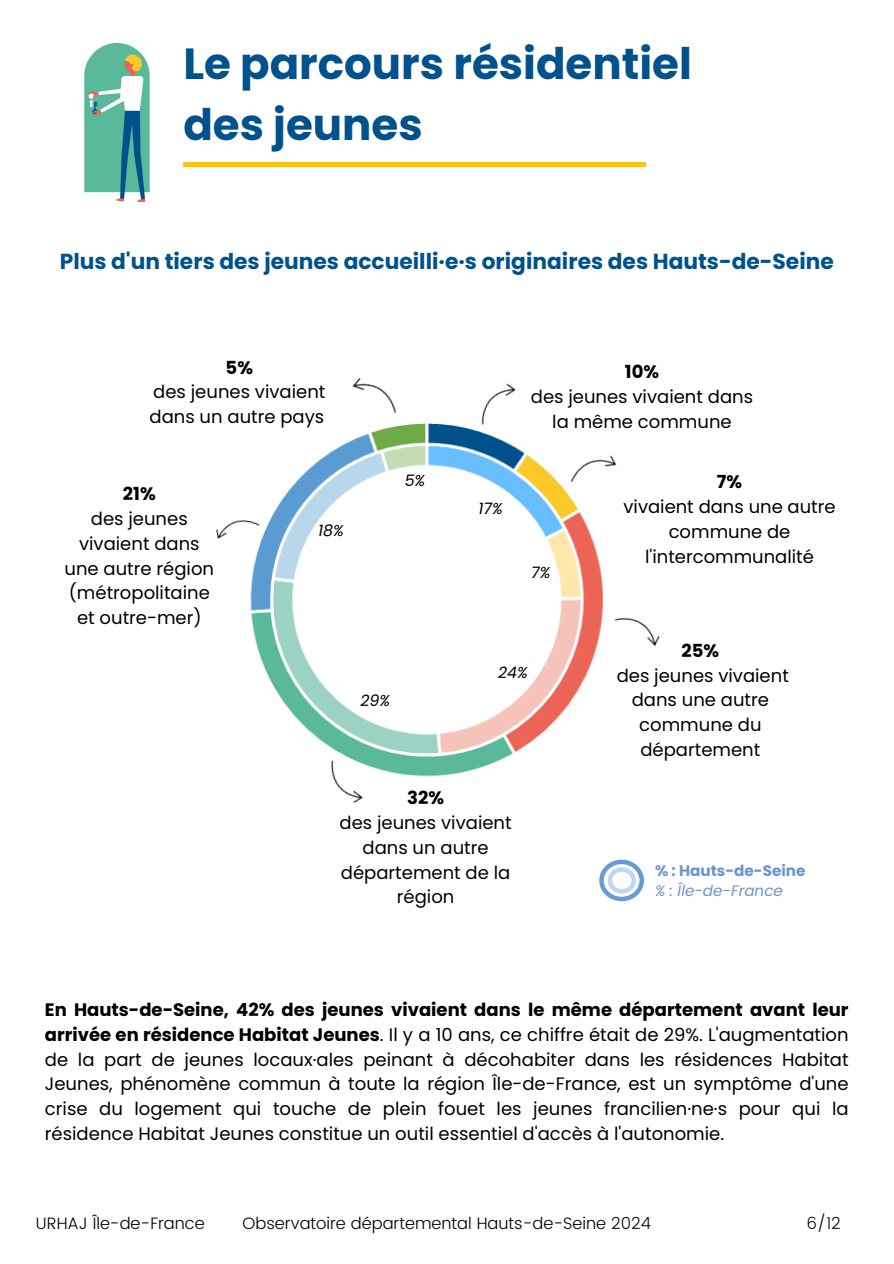
<style>
.page{position:relative;width:894px;height:1264px;background:#fff}
.page>*{position:absolute;margin:0;border:0;box-sizing:border-box;transform-origin:0 0}
.t1{font:700 43.5px/60.8px "Poppins";color:#00528c}
.t2{font:700 21.75px "Poppins";color:#00528c}
.t3{font:18px/24.8px "Poppins";color:#000;text-align:center}
.t4{font:300 16.5px "Poppins";color:#000}
.t5{font:italic 15.75px "Poppins";color:#000}
.t6{font:700 15.15px "Poppins";color:#6c94d0}
.t7{font:italic 15.15px "Poppins";color:#6c94d0}
.s1{font-weight:700}
</style>
<div class="page">
<div style="left:183px;top:162px;width:463px;height:5px;background:#ffc500"></div>
<img style="left:250px;top:423px;width:353px;height:354px">
<img style="left:84px;top:43px;width:66px;height:159px">
<img style="left:530px;top:423px;width:87px;height:112px">
<img style="left:310px;top:377px;width:129px;height:85px">
<img style="left:216px;top:483px;width:67px;height:91px">
<img style="left:293px;top:725px;width:108px;height:79px">
<img style="left:442px;top:383px;width:112px;height:79px">
<img style="left:585px;top:582px;width:75px;height:99px">
<svg style="left:599px;top:859px;width:44px;height:42px"></svg>
<p class="t1" style="left:183px;top:33px;width:510px">Le parcours résidentiel des jeunes</p>
<p class="t2" style="left:60px;top:246px;width:775px">Plus d'un tiers des jeunes accueilli·e·s originaires des Hauts-de-Seine</p>
<p class="t3" style="left:149px;top:355px;width:177px"><span class="s1">5%<br></span>des jeunes vivaient dans un autre pays</p>
<h3 class="t3" style="left:65px;top:481px;width:151px"><span class="s1">21%<br></span>des jeunes vivaient dans une autre région (métropolitaine et outre-mer)</h3>
<p class="t5" style="left:318px;top:520px;width:27px">18%</p>
<h3 class="t5" style="left:404px;top:470px;width:22px">5%</h3>
<h3 class="t5" style="left:360px;top:689px;width:31px">29%</h3>
<p class="t5" style="left:478px;top:497px;width:26px">17%</p>
<p class="t3" style="left:530px;top:359px;width:224px"><span class="s1">10%<br></span>des jeunes vivaient dans la même commune</p>
<h3 class="t5" style="left:531px;top:561px;width:21px">7%</h3>
<p class="t3" style="left:623px;top:469px;width:214px"><span class="s1">7%<br></span>vivaient dans une autre commune de l'intercommunalité</p>
<h3 class="t5" style="left:498px;top:661px;width:31px">24%</h3>
<p class="t3" style="left:616px;top:638px;width:174px"><span class="s1">25%<br></span>des jeunes vivaient dans une autre commune du département</p>
<p class="t3" style="left:339px;top:785px;width:174px"><span class="s1">32%<br></span>des jeunes vivaient dans un autre département de la région</p>
<h3 class="t6" style="left:655px;top:860px;width:152px">% : Hauts-de-Seine</h3>
<h3 class="t7" style="left:655px;top:880px;width:129px">% : Île-de-France</h3>
<p class="t3" style="left:45px;top:997px;width:805px;text-align:justify"><span class="s1">En Hauts-de-Seine, 42% des jeunes vivaient dans le même département avant leur arrivée en résidence Habitat Jeunes</span>. Il y a 10 ans, ce chiffre était de 29%. L'augmentation de la part de jeunes locaux·ales peinant à décohabiter dans les résidences Habitat Jeunes, phénomène commun à toute la région Île-de-France, est un symptôme d'une crise du logement qui touche de plein fouet les jeunes francilien·ne·s pour qui la résidence Habitat Jeunes constitue un outil essentiel d'accès à l'autonomie.</p>
<p class="t4" style="left:36px;top:1213px;width:170px">URHAJ Île-de-France</p>
<h3 class="t4" style="left:242px;top:1213px;width:410px">Observatoire départemental Hauts-de-Seine 2024</h3>
<h3 class="t4" style="left:806px;top:1213px;width:36px">6/12</h3>
</div>
